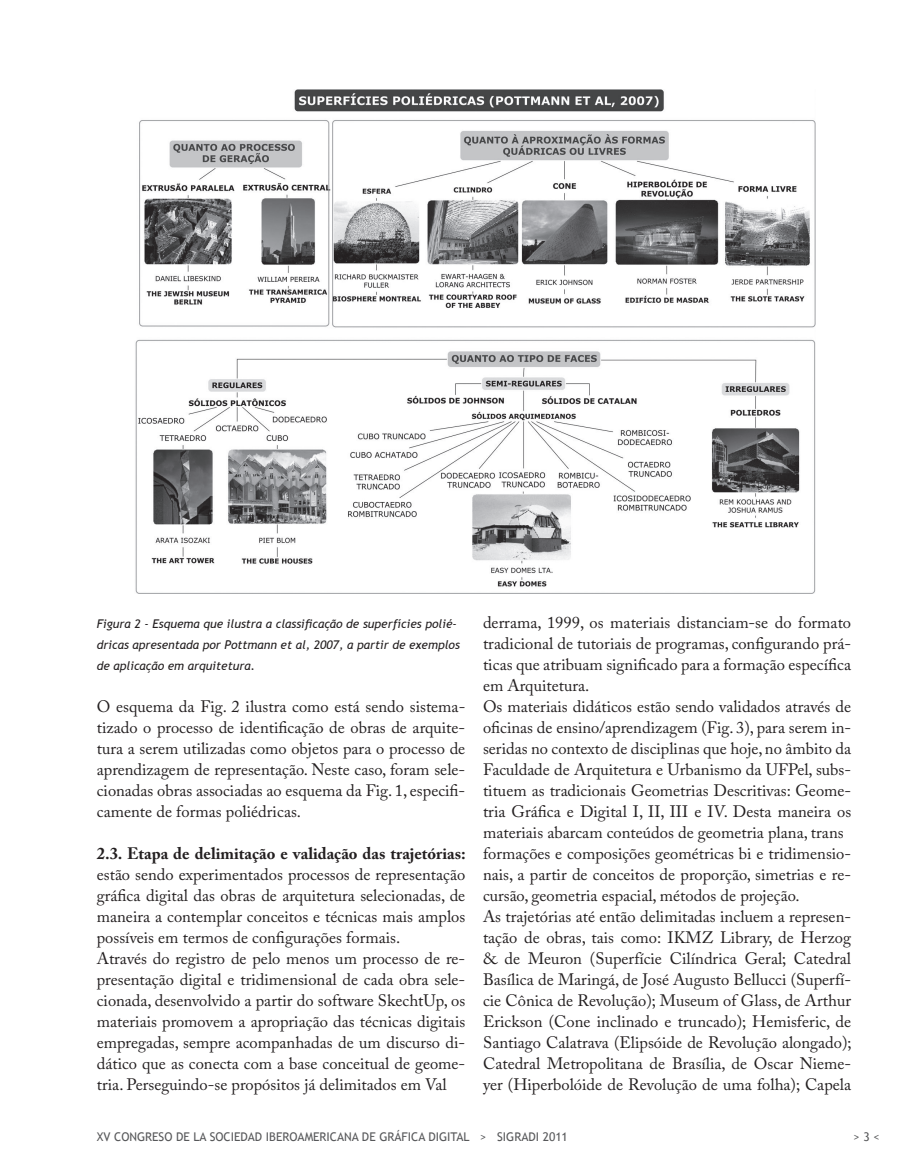
<style>
.page{position:relative;width:915px;height:1170px;background:#fff}
.page>*{position:absolute;margin:0;border:0;box-sizing:border-box;transform-origin:0 0}
.t1{font:16.5px/21px "Adobe Caslon Pro";color:#231f20}
.t2{font:700 16.5px "Adobe Caslon Pro";color:#231f20}
.t3{font:italic 12px/21px "Trebuchet MS";color:#231f20}
.t4{font:12px "Trebuchet MS";color:#57585a}
</style>
<div class="page">
<img style="left:135px;top:89px;width:680px;height:504px">
<p class="t3" style="left:97px;top:613px;width:364px">Figura 2 - Esquema que ilustra a classificação de superfícies polié&shy;dricas apresentada por Pottmann et al, 2007, a partir de exemplos de aplicação em arquitetura.</p>
<p class="t1" style="left:97px;top:695px;width:370px;text-align:justify">O esquema da Fig. 2 ilustra como está sendo sistema&shy;tizado o processo de identificação de obras de arquite&shy;tura a serem utilizadas como objetos para o processo de aprendizagem de representação. Neste caso, foram sele&shy;cionadas obras associadas ao esquema da Fig. 1, especifi&shy;camente de formas poliédricas.</p>
<p class="t2" style="left:97px;top:843px;width:370px">2.3. Etapa de delimitação e validação das trajetórias:</p>
<p class="t1" style="left:97px;top:863px;width:370px">estão sendo experimentados processos de representação gráfica digital das obras de arquitetura selecionadas, de maneira a contemplar conceitos e técnicas mais amplos possíveis em termos de configurações formais.<br>Através do registro de pelo menos um processo de re&shy;presentação digital e tridimensional de cada obra sele&shy;cionada, desenvolvido a partir do software SkechtUp, os materiais promovem a apropriação das técnicas digitais empregadas, sempre acompanhadas de um discurso di&shy;dático que as conecta com a base conceitual de geome&shy;tria. Perseguindo-se propósitos já delimitados em Val</p>
<p class="t1" style="left:483px;top:611px;width:370px">derrama, 1999, os materiais distanciam-se do formato tradicional de tutoriais de programas, configurando prá&shy;ticas que atribuam significado para a formação específica em Arquitetura.<br>Os materiais didáticos estão sendo validados através de oficinas de ensino/aprendizagem (Fig. 3), para serem in&shy;seridas no contexto de disciplinas que hoje, no âmbito da Faculdade de Arquitetura e Urbanismo da UFPel, subs&shy;tituem as tradicionais Geometrias Descritivas: Geome&shy;tria Gráfica e Digital I, II, III e IV. Desta maneira os materiais abarcam conteúdos de geometria plana, trans formações e composições geométricas bi e tridimensio&shy;nais, a partir de conceitos de proporção, simetrias e re&shy;cursão, geometria espacial, métodos de projeção.<br>As trajetórias até então delimitadas incluem a represen&shy;tação de obras, tais como: IKMZ Library, de Herzog &amp; de Meuron (Superfície Cilíndrica Geral; Catedral Basílica de Maringá, de José Augusto Bellucci (Superfí&shy;cie Cônica de Revolução); Museum of Glass, de Arthur Erickson (Cone inclinado e truncado); Hemisferic, de Santiago Calatrava (Elipsóide de Revolução alongado); Catedral Metropolitana de Brasília, de Oscar Nieme&shy;yer (Hiperbolóide de Revolução de uma folha); Capela</p>
<p class="t4" style="left:97px;top:1129px;width:472px">XV CONGRESO DE LA SOCIEDAD IBEROAMERICANA DE GRÁFICA DIGITAL &gt; SIGRADI 2011</p>
<p class="t4" style="left:853px;top:1129px;width:28px">&gt; 3 &lt;</p>
</div>
